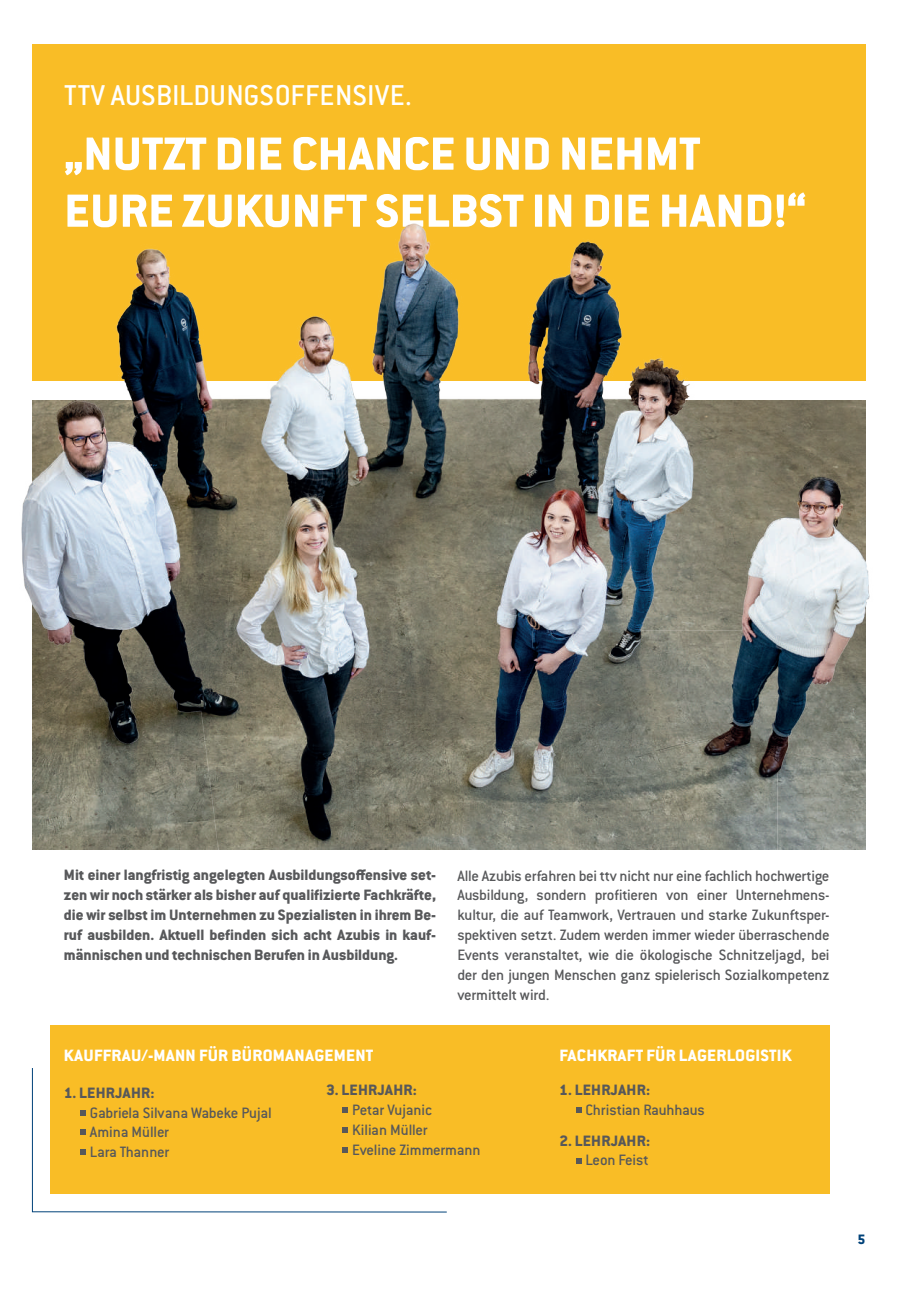
<style>
.page{position:relative;width:906px;height:1289px;background:#fff}
.page>*{position:absolute;margin:0;border:0;box-sizing:border-box;transform-origin:0 0}
.t1{font:700 51px/57px "Conduit ITC Extra";letter-spacing:.005em;color:#fff}
.t2{font:31.5px "Conduit ITC Medium";color:#fff}
.t3{font:700 18px "Conduit ITC Extra";letter-spacing:.015em;color:#fff}
.t4{font:16.5px/19.8px "Conduit ITC Medium";letter-spacing:-.015em;color:#57585a}
.t5{font:700 16.5px/19.8px "Conduit ITC Extra";color:#57585a;text-align:justify}
.t6{font:700 15px "Conduit ITC Extra";color:#004279}
</style>
<div class="page">
<div style="left:32px;top:45px;width:833px;height:336px;background:#f9bd26"></div>
<img style="left:21px;top:206px;width:849px;height:643px">
<div style="left:50px;top:1025px;width:779px;height:168px;background:#f9bd26"></div>
<svg style="left:576px;top:1107px;width:5px;height:5px"></svg>
<svg style="left:576px;top:1158px;width:5px;height:5px"></svg>
<svg style="left:32px;top:1068px;width:415px;height:144px"></svg>
<h2 class="t2" style="left:64px;top:76px;width:349px">TTV AUSBILDUNGSOFFENSIVE.</h2>
<h1 class="t1" style="left:64px;top:124px;width:744px">„NUTZT DIE CHANCE UND NEHMT<br>EURE ZUKUNFT SELBST IN DIE HAND!“</h1>
<p class="t5" style="left:64px;top:864px;width:374px">Mit einer langfristig angelegten Ausbildungsoffensive set&shy;zen wir noch stärker als bisher auf qualifizierte Fachkräfte, die wir selbst im Unternehmen zu Spezialisten in ihrem Be&shy;ruf ausbilden. Aktuell befinden sich acht Azubis in kauf&shy;männischen und technischen Berufen in Ausbildung.</p>
<p class="t4" style="left:457px;top:865px;width:374px;text-align:justify">Alle Azubis erfahren bei ttv nicht nur eine fachlich hochwertige Ausbildung, sondern profitieren von einer Unternehmens&shy;kultur, die auf Teamwork, Vertrauen und starke Zukunftsper&shy;spektiven setzt. Zudem werden immer wieder überraschende Events veranstaltet, wie die ökologische Schnitzeljagd, bei der den jungen Menschen ganz spielerisch Sozialkompetenz vermittelt wird.</p>
<p class="t3" style="left:64px;top:1044px;width:311px">KAUFFRAU/-MANN FÜR BÜROMANAGEMENT</p>
<p class="t5" style="left:326px;top:1079px;width:92px">3. LEHRJAHR:</p>
<p class="t4" style="left:352px;top:1099px;width:130px">Petar Vujanic<br>Kilian Müller<br>Eveline Zimmermann</p>
<p class="t5" style="left:64px;top:1082px;width:92px">1. LEHRJAHR:</p>
<p class="t4" style="left:90px;top:1101px;width:183px">Gabriela Silvana Wabeke Pujal<br>Amina Müller<br>Lara Thanner</p>
<p class="t3" style="left:559px;top:1044px;width:234px">FACHKRAFT FÜR LAGERLOGISTIK</p>
<p class="t5" style="left:559px;top:1079px;width:92px">1. LEHRJAHR:</p>
<p class="t4" style="left:585px;top:1099px;width:121px">Christian Rauhhaus</p>
<p class="t5" style="left:559px;top:1130px;width:92px">2. LEHRJAHR:</p>
<p class="t4" style="left:585px;top:1149px;width:65px">Leon Feist</p>
<p class="t6" style="left:857px;top:1230px;width:9px">5</p>
</div>
